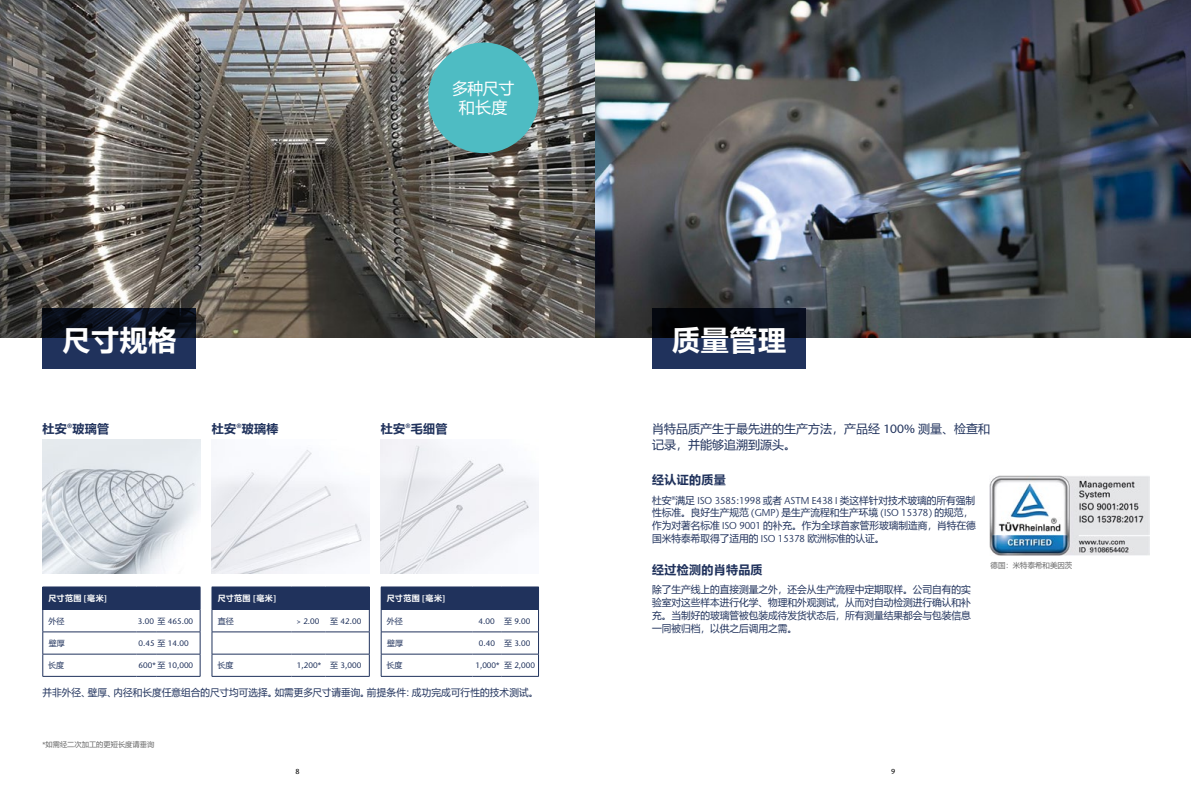
<style>
.page{position:relative;width:1191px;height:794px;background:#fff}
.page>*{position:absolute;margin:0;border:0;box-sizing:border-box;transform-origin:0 0}
.t1{font:700 28px "Microsoft Ya Hei";letter-spacing:.025em;color:#fff}
.t2{font:16px/19.2px "Microsoft Ya Hei";letter-spacing:-.025em;color:#fff;text-align:center}
.t3{font:12px/16px "Microsoft Ya Hei";color:#20325c}
.t4{font:700 12px "Microsoft Ya Hei";letter-spacing:.025em;color:#20325c}
.t5{font:10px/12.8px "Microsoft Ya Hei";letter-spacing:-.005em;color:#20325c}
.t6{font:10px "Microsoft Ya Hei";letter-spacing:-.005em;color:#20325c;scale:.96 1}
.t7{font:10px "Stone Sans IIITC Pro";letter-spacing:-.005em;color:#20325c}
.t8{font:500 8px "Stone Sans IIITC Pro";color:#20325c}
.t9{font:700 8px "Microsoft Ya Hei";letter-spacing:.055em;color:#fff}
.t10{font:8px "Microsoft Ya Hei";color:#20325c}
.t11{font:7.5px "Microsoft Ya Hei";color:#656565}
.t12{font:7.2px "Microsoft Ya Hei";color:#656565}
.t13{font:500 7.2px "Stone Sans IIITC Pro";color:#000}
.s1{font-family:"Stone Sans IIITC Pro";font-weight:600}
.s2{font-family:"Microsoft Ya Hei";font-weight:400}
.s3{font-family:"Stone Sans IIITC Pro";font-weight:500}
.s4{font-family:"Microsoft Ya Hei"}
.s5{font-family:"Stone Sans IIITC Pro"}
</style>
<div class="page">
<img style="left:212px;top:449px;width:157px;height:125px">
<img style="left:381px;top:439px;width:158px;height:135px">
<img style="left:0;top:0;width:595px;height:337px">
<div style="left:43px;top:587px;width:157px;height:22px;background:#20325c"></div>
<hr style="left:43px;top:631px;width:93px;height:1px;background:#20325c">
<svg style="left:136px;top:631px;width:20px;height:1px"></svg>
<hr style="left:156px;top:631px;width:44px;height:1px;background:#20325c">
<hr style="left:43px;top:654px;width:93px;height:1px;background:#20325c">
<svg style="left:136px;top:654px;width:20px;height:1px"></svg>
<hr style="left:156px;top:654px;width:44px;height:1px;background:#20325c">
<hr style="left:43px;top:676px;width:93px;height:1px;background:#20325c">
<svg style="left:136px;top:676px;width:20px;height:1px"></svg>
<hr style="left:156px;top:676px;width:44px;height:1px;background:#20325c">
<svg style="left:43px;top:609px;width:1px;height:67px"></svg>
<svg style="left:200px;top:587px;width:1px;height:89px"></svg>
<div style="left:381px;top:587px;width:157px;height:22px;background:#20325c"></div>
<hr style="left:381px;top:631px;width:91px;height:1px;background:#20325c">
<svg style="left:472px;top:631px;width:29px;height:1px"></svg>
<hr style="left:501px;top:631px;width:38px;height:1px;background:#20325c">
<hr style="left:381px;top:654px;width:91px;height:1px;background:#20325c">
<svg style="left:472px;top:654px;width:29px;height:1px"></svg>
<hr style="left:501px;top:654px;width:38px;height:1px;background:#20325c">
<hr style="left:381px;top:676px;width:91px;height:1px;background:#20325c">
<svg style="left:472px;top:676px;width:29px;height:1px"></svg>
<hr style="left:501px;top:676px;width:38px;height:1px;background:#20325c">
<svg style="left:381px;top:609px;width:1px;height:67px"></svg>
<svg style="left:538px;top:587px;width:1px;height:89px"></svg>
<div style="left:212px;top:587px;width:157px;height:22px;background:#20325c"></div>
<hr style="left:212px;top:631px;width:79px;height:1px;background:#20325c">
<hr style="left:291px;top:631px;width:34px;height:1px;background:#20325c">
<hr style="left:325px;top:631px;width:44px;height:1px;background:#20325c">
<hr style="left:212px;top:654px;width:79px;height:1px;background:#20325c">
<hr style="left:291px;top:654px;width:34px;height:1px;background:#20325c">
<hr style="left:325px;top:654px;width:44px;height:1px;background:#20325c">
<hr style="left:212px;top:676px;width:79px;height:1px;background:#20325c">
<hr style="left:291px;top:676px;width:34px;height:1px;background:#20325c">
<hr style="left:325px;top:676px;width:44px;height:1px;background:#20325c">
<svg style="left:212px;top:609px;width:1px;height:67px"></svg>
<svg style="left:369px;top:587px;width:1px;height:89px"></svg>
<img style="left:43px;top:439px;width:157px;height:135px">
<svg style="left:43px;top:308px;width:153px;height:61px;background:#15213d"></svg>
<div style="left:428px;top:43px;width:111px;height:110px;background:#4ebcc3;border-radius:50%"></div>
<img style="left:595px;top:0;width:596px;height:337px">
<svg style="left:652px;top:308px;width:154px;height:61px;background:#121d36"></svg>
<img style="left:989px;top:475px;width:160px;height:81px">
<h2 class="t2" style="left:452px;top:78px;width:64px">多种尺寸和长度</h2>
<h1 class="t1" style="left:62px;top:320px;width:116px">尺寸规格</h1>
<p class="t4" style="left:43px;top:420px;width:68px">杜安<span class="s1">®</span>玻璃管</p>
<p class="t4" style="left:212px;top:420px;width:68px">杜安<span class="s1">®</span>玻璃棒</p>
<p class="t4" style="left:381px;top:420px;width:68px">杜安<span class="s1">®</span>毛细管</p>
<p class="t9" style="left:218px;top:593px;width:60px">尺寸范围 <span class="s1">[</span>毫米<span class="s1">]</span></p>
<p class="t10" style="left:218px;top:615px;width:17px">直径</p>
<p class="t8" style="left:296px;top:616px;width:24px">&gt; 2.00</p>
<p class="t8" style="left:330px;top:616px;width:32px"><span class="s2">至</span> 42.00</p>
<p class="t10" style="left:217px;top:660px;width:17px">长度</p>
<p class="t8" style="left:297px;top:660px;width:66px">1,200* <span class="s2">至</span> 3,000</p>
<p class="t6" style="left:43px;top:685px;width:518px">并非外径、壁厚、内径和长度任意组合的尺寸均可选择。如需更多尺寸请垂询。前提条件：成功完成可行性的技术测试。</p>
<p class="t9" style="left:48px;top:593px;width:60px">尺寸范围 <span class="s1">[</span>毫米<span class="s1">]</span></p>
<p class="t10" style="left:49px;top:615px;width:17px">外径</p>
<p class="t8" style="left:138px;top:616px;width:57px">3.00 <span class="s2">至</span> 465.00</p>
<p class="t10" style="left:49px;top:638px;width:17px">壁厚</p>
<p class="t8" style="left:138px;top:638px;width:52px">0.45 <span class="s2">至</span> 14.00</p>
<p class="t10" style="left:48px;top:660px;width:17px">长度</p>
<p class="t8" style="left:139px;top:660px;width:56px">600* <span class="s2">至</span> 10,000</p>
<p class="t9" style="left:387px;top:593px;width:60px">尺寸范围 <span class="s1">[</span>毫米<span class="s1">]</span></p>
<p class="t10" style="left:387px;top:615px;width:17px">外径</p>
<p class="t8" style="left:478px;top:616px;width:53px">4.00 <span class="s2">至</span> 9.00</p>
<p class="t10" style="left:387px;top:638px;width:17px">壁厚</p>
<p class="t8" style="left:479px;top:638px;width:53px">0.40 <span class="s2">至</span> 3.00</p>
<p class="t10" style="left:386px;top:660px;width:17px">长度</p>
<p class="t8" style="left:475px;top:660px;width:61px">1,000* <span class="s2">至</span> 2,000</p>
<p class="t12" style="left:43px;top:739px;width:113px"><span class="s3">*</span>如需经二次加工的更短长度请垂询</p>
<h1 class="t1" style="left:672px;top:320px;width:116px">质量管理</h1>
<p class="t3" style="left:652px;top:420px;width:339px">肖特品质产生于最先进的生产方法，产品经 <span class="s3">100%</span> 测量、检查和记录，并能够追溯到源头。</p>
<p class="t4" style="left:652px;top:471px;width:75px">经认证的质量</p>
<p class="t7" style="left:652px;top:494px;width:324px"><span class="s4">杜安</span>®<span class="s4">满足</span> ISO 3585:1998 <span class="s4">或者</span> ASTM E438 I <span class="s4">类这样针对技术玻璃的所有强制</span></p>
<p class="t5" style="left:652px;top:506px;width:325px">性标准。良好生产规范 <span class="s5">(GMP)</span> 是生产流程和生产环境 <span class="s5">(ISO 15378)</span> 的规范，作为对著名标准 <span class="s5">ISO 9001</span> 的补充。作为全球首家管形玻璃制造商，肖特在德国米特泰希取得了适用的 <span class="s5">ISO 15378</span> 欧洲标准的认证。</p>
<p class="t4" style="left:652px;top:561px;width:112px">经过检测的肖特品质</p>
<p class="t5" style="left:652px;top:583px;width:320px;text-align:justify">除了生产线上的直接测量之外，还会从生产流程中定期取样。公司自有的实验室对这些样本进行化学、物理和外观测试，从而对自动检测进行确认和补充。当制好的玻璃管被包装成待发货状态后，所有测量结果都会与包装信息一同被归档，以供之后调用之需。</p>
<p class="t11" style="left:990px;top:560px;width:83px">德国：米特泰希和美因茨</p>
<p class="t13" style="left:296px;top:767px;width:6px">8</p>
<p class="t13" style="left:891px;top:767px;width:6px">9</p>
</div>
